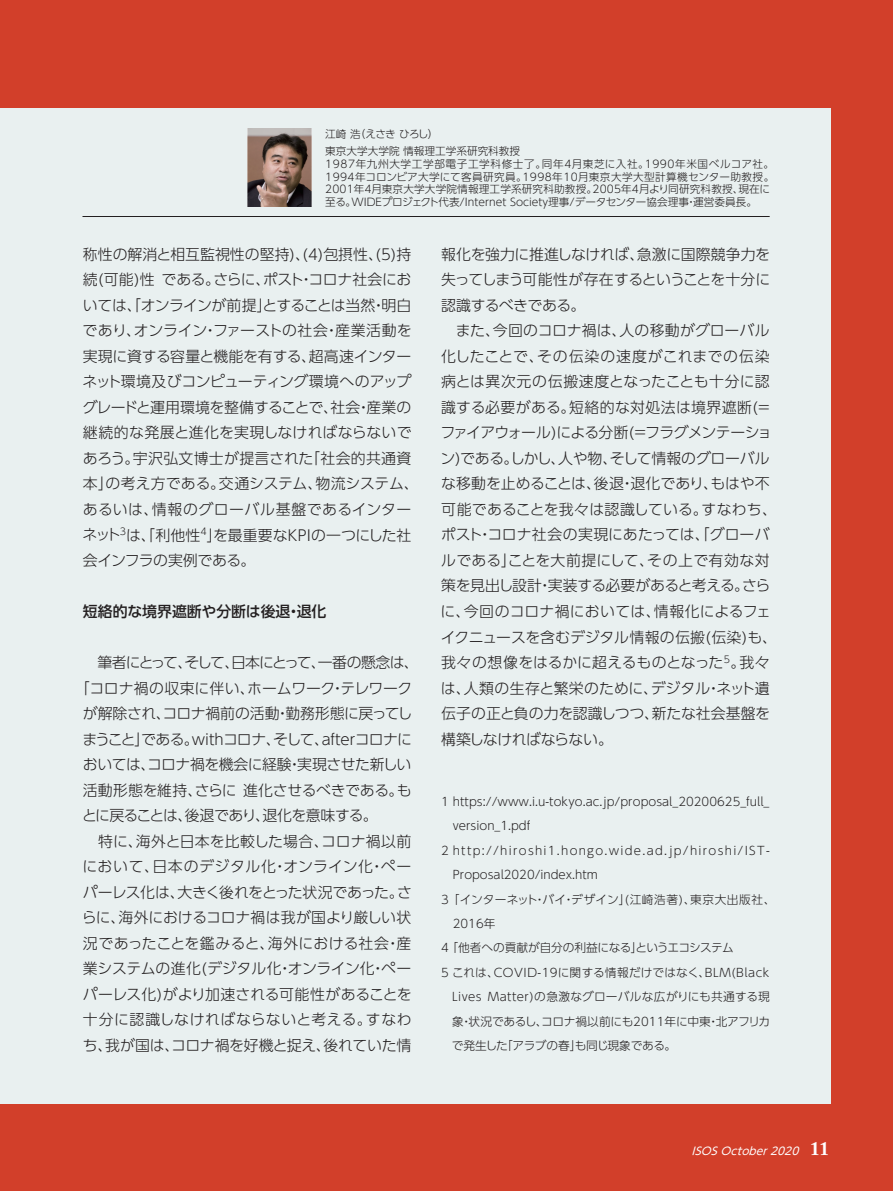
<style>
.page{position:relative;width:893px;height:1191px;background:#d23f2a}
.page>*{position:absolute;margin:0;border:0;box-sizing:border-box;transform-origin:0 0}
.t1{font:300 14.85px/25.5px "UD Shin Go Pro";letter-spacing:-.005em;color:#231f20}
.t2{font:300 14.85px "UD Shin Go Pro";letter-spacing:-.045em;color:#231f20}
.t3{font:300 14.85px "UD Shin Go Pro";letter-spacing:-.065em;color:#231f20}
.t4{font:300 14.85px "UD Shin Go Pro";letter-spacing:-.035em;color:#231f20}
.t5{font:300 14.85px "UD Shin Go Pro";letter-spacing:.035em;color:#231f20}
.t6{font:300 14.85px "UD Shin Go Pro";letter-spacing:.015em;color:#231f20}
.t7{font:300 14.85px "UD Shin Go Pro";letter-spacing:.03em;color:#231f20}
.t8{font:500 14.85px "UD Shin Go Pro";color:#231f20}
.t9{font:300 11.7px "UD Shin Go Pro";letter-spacing:.005em;color:#231f20}
.t10{font:300 11.7px "UD Shin Go Pro";letter-spacing:.03em;color:#231f20}
.t11{font:300 11.7px "UD Shin Go Pro";letter-spacing:.11em;color:#231f20}
.t12{font:300 11.7px "UD Shin Go Pro";letter-spacing:.04em;color:#231f20}
.t13{font:300 11.7px "UD Shin Go Pro";letter-spacing:-.015em;color:#231f20}
.t14{font:300 11.7px "UD Shin Go Pro";letter-spacing:-.03em;color:#231f20}
.t15{font:300 11.7px "UD Shin Go Pro";letter-spacing:-.02em;color:#231f20}
.t16{font:300 10.65px/12.8px "UD Shin Go Pro";letter-spacing:.015em;color:#231f20}
.t17{font:italic 10.65px "UD Shin M Go Pro";color:#fff}
.s1{font-family:"Adobe Caslon Pro";font-weight:700;font-style:normal;font-size:19.2px}
</style>
<div class="page">
<div style="left:0;top:108px;width:830px;height:995px;background:#e9f0f0"></div>
<hr style="left:82px;top:216px;width:688px;height:1px;background:#231f20">
<img style="left:247px;top:129px;width:64px;height:78px">
<p class="t16" style="left:325px;top:125px;width:196px;line-height:17px">江崎 浩（えさき ひろし）<br>東京大学大学院 情報理工学系研究科教授</p>
<p class="t16" style="left:325px;top:157px;width:450px">1987年九州大学工学部電子工学科修士了。同年4月東芝に入社。1990年米国ベルコア社。1994年コロンビア大学にて客員研究員。1998年10月東京大学大型計算機センター助教授。2001年４月東京大学大学院情報理工学系研究科助教授。2005年4月より同研究科教授、現在に至る。WIDEプロジェクト代表/Internet Society理事/データセンター協会理事・運営委員長。</p>
<p class="t1" style="left:83px;top:241px;width:338px">称性の解消と相互監視性の堅持)、(4)包摂性、(5)持続(可能)性 である。さらに、ポスト・コロナ社会においては、「オンラインが前提」とすることは当然・明白であり、オンライン・ファーストの社会・産業活動を実現に資する容量と機能を有する、超高速インターネット環境及びコンピューティング環境へのアップグレードと運用環境を整備することで、社会・産業の継続的な発展と進化を実現しなければならないであろう。宇沢弘文博士が提言された「社会的共通資本」の考え方である。交通システム、物流システム、あるいは、情報のグローバル基盤であるインターネット<sup>3</sup>は、「利他性<sup>4</sup>」を最重要なKPIの一つにした社会インフラの実例である。</p>
<p class="t8" style="left:83px;top:599px;width:245px">短絡的な境界遮断や分断は後退・退化</p>
<p class="t3" style="left:83px;top:650px;width:337px">　筆者にとって、そして、日本にとって、一番の懸念は、</p>
<p class="t1" style="left:75px;top:674px;width:339px">「コロナ禍の収束に伴い、ホームワーク・テレワーク</p>
<p class="t1" style="left:83px;top:700px;width:331px">が解除され、コロナ禍前の活動・勤務形態に戻ってし</p>
<p class="t2" style="left:82px;top:727px;width:331px">まうこと」である。withコロナ、そして、afterコロナに</p>
<p class="t4" style="left:83px;top:752px;width:330px">おいては、コロナ禍を機会に経験・実現させた新しい</p>
<p class="t1" style="left:83px;top:777px;width:330px">活動形態を維持、さらに 進化させるべきである。も</p>
<p class="t2" style="left:82px;top:803px;width:297px">とに戻ることは、後退であり、退化を意味する。</p>
<p class="t1" style="left:83px;top:828px;width:330px">　特に、海外と日本を比較した場合、コロナ禍以前</p>
<p class="t5" style="left:82px;top:854px;width:331px">において、日本のデジタル化・オンライン化・ペー</p>
<p class="t2" style="left:83px;top:880px;width:331px">パーレス化は、大きく後れをとった状況であった。さ</p>
<p class="t1" style="left:82px;top:904px;width:331px">らに、海外におけるコロナ禍は我が国より厳しい状</p>
<p class="t6" style="left:83px;top:931px;width:330px">況であったことを鑑みると、海外における社会・産</p>
<p class="t1" style="left:83px;top:955px;width:330px">業システムの進化(デジタル化・オンライン化・ペー</p>
<p class="t1" style="left:83px;top:981px;width:331px">パーレス化)がより加速される可能性があることを</p>
<p class="t7" style="left:83px;top:1007px;width:330px">十分に認識しなければならないと考える。すなわ</p>
<p class="t1" style="left:83px;top:1032px;width:330px">ち、我が国は、コロナ禍を好機と捉え、後れていた情</p>
<p class="t1" style="left:440px;top:241px;width:338px">報化を強力に推進しなければ、急激に国際競争力を失ってしまう可能性が存在するということを十分に認識するべきである。<br>　また、今回のコロナ禍は、人の移動がグローバル化したことで、その伝染の速度がこれまでの伝染病とは異次元の伝搬速度となったことも十分に認識する必要がある。短絡的な対処法は境界遮断(＝ファイアウォール)による分断(＝フラグメンテーション)である。しかし、人や物、そして情報のグローバルな移動を止めることは、後退・退化であり、もはや不可能であることを我々は認識している。すなわち、ポスト・コロナ社会の実現にあたっては、「グローバルである」ことを大前提にして、その上で有効な対策を見出し設計・実装する必要があると考える。さらに、今回のコロナ禍においては、情報化によるフェイクニュースを含むデジタル情報の伝搬(伝染)も、我々の想像をはるかに超えるものとなった<sup>5</sup>。我々は、人類の生存と繁栄のために、デジタル・ネット遺伝子の正と負の力を認識しつつ、新たな社会基盤を構築しなければならない。</p>
<p class="t9" style="left:441px;top:791px;width:330px">1 https://www.i.u-tokyo.ac.jp/proposal_20200625_full_</p>
<p class="t9" style="left:453px;top:816px;width:79px">version_1.pdf</p>
<p class="t11" style="left:441px;top:840px;width:330px">2 http://hiroshi1.hongo.wide.ad.jp/hiroshi/IST-</p>
<p class="t9" style="left:453px;top:865px;width:147px">Proposal2020/index.htm</p>
<p class="t12" style="left:441px;top:889px;width:336px">3 「インターネット・バイ・デザイン」(江崎浩著)、東京大出版社、</p>
<p class="t9" style="left:453px;top:914px;width:44px">2016年</p>
<p class="t14" style="left:441px;top:938px;width:294px">4 「他者への貢献が自分の利益になる」というエコシステム</p>
<p class="t10" style="left:441px;top:963px;width:330px">5 これは、COVID-19に関する情報だけではなく、BLM(Black</p>
<p class="t10" style="left:452px;top:987px;width:319px">Lives Matter)の急激なグローバルな広がりにも共通する現</p>
<p class="t13" style="left:452px;top:1012px;width:320px">象・状況であるし、コロナ禍以前にも2011年に中東・北アフリカ</p>
<p class="t15" style="left:452px;top:1036px;width:226px">で発生した「アラブの春」も同じ現象である。</p>
<p class="t17" style="left:692px;top:1142px;width:139px">ISOSOctober2020 <span class="s1">1 1</span></p>
</div>
